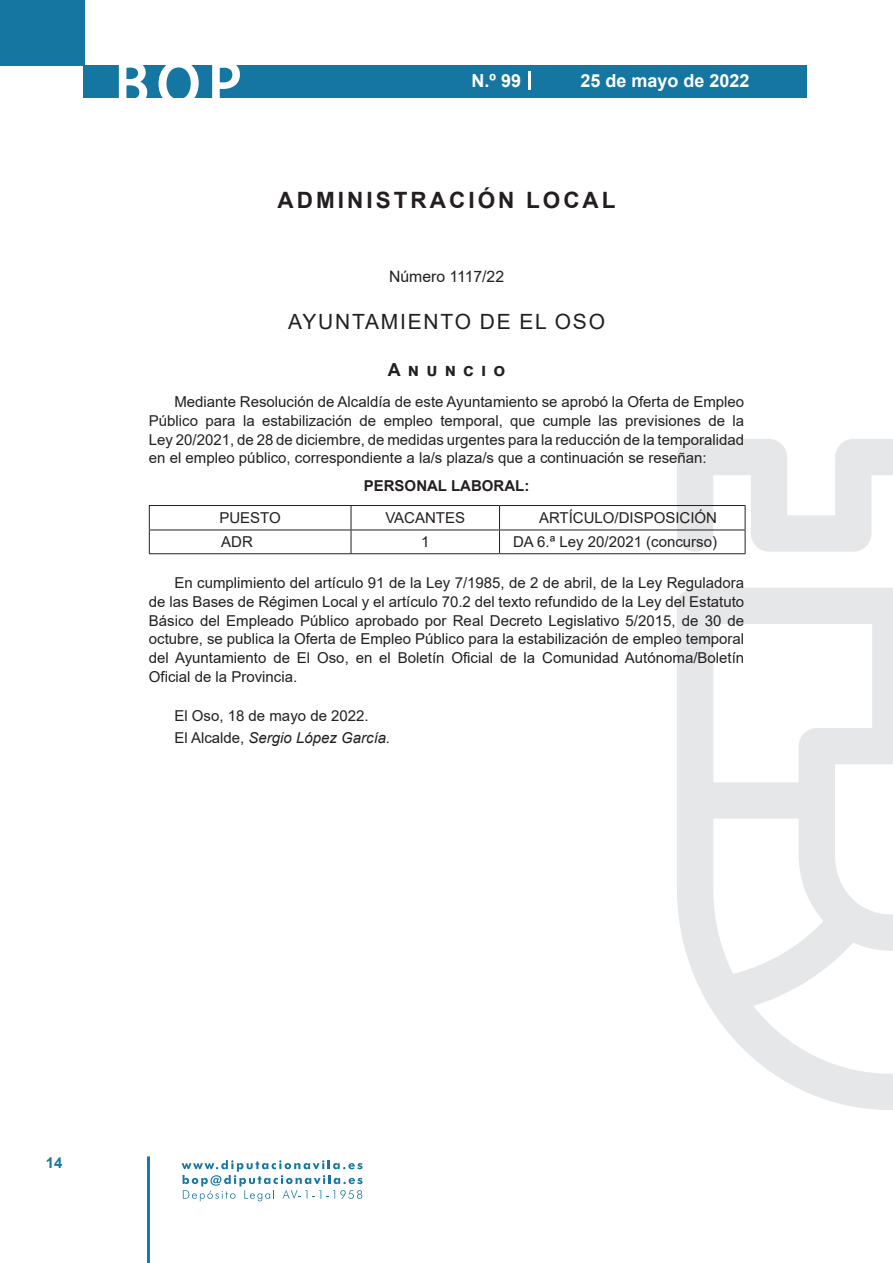
<style>
.page{position:relative;width:893px;height:1263px;background:#fff}
.page>*{position:absolute;margin:0;border:0;box-sizing:border-box;transform-origin:0 0}
.t1{font:500 61.5px "Avant Garde";color:#fff}
.t2{font:700 22.5px "Arial";letter-spacing:.135em;color:#231f20}
.t3{font:21px "Arial";letter-spacing:.085em;color:#231f20}
.t4{font:700 18px "Arial";color:#fff}
.t5{font:700 18px "Arial";letter-spacing:.4em;color:#231f20}
.t6{font:15.75px "Arial";color:#231f20}
.t7{font:15px/18.8px "Arial";color:#231f20;text-align:justify}
.t8{font:700 15px "Arial";color:#231f20}
.t9{font:700 15px "Arial";color:#1d76a4}
.s1{font-style:italic}
</style>
<div class="page">
<div style="left:0;top:0;width:85px;height:65px;background:#1676a2"></div>
<div style="left:84px;top:65px;width:723px;height:33px;background:#1676a2"></div>
<svg style="left:118px;top:65px;width:30px;height:33px"></svg>
<svg style="left:158px;top:65px;width:41px;height:33px"></svg>
<svg style="left:212px;top:65px;width:28px;height:33px"></svg>
<svg style="left:182px;top:1160px;width:181px;height:41px"></svg>
<hr style="left:147px;top:1156px;width:3px;height:107px;background:#1d76a4">
<svg style="left:529px;top:71px;width:2px;height:19px"></svg>
<svg style="left:677px;top:439px;width:216px;height:671px"></svg>
<hr style="left:149px;top:505px;width:202px;height:1px;background:#231f20">
<hr style="left:351px;top:505px;width:149px;height:1px;background:#231f20">
<hr style="left:500px;top:505px;width:245px;height:1px;background:#231f20">
<hr style="left:149px;top:530px;width:202px;height:1px;background:#231f20">
<hr style="left:351px;top:530px;width:149px;height:1px;background:#231f20">
<hr style="left:500px;top:530px;width:245px;height:1px;background:#231f20">
<hr style="left:149px;top:553px;width:202px;height:1px;background:#231f20">
<hr style="left:351px;top:553px;width:149px;height:1px;background:#231f20">
<hr style="left:500px;top:553px;width:245px;height:1px;background:#231f20">
<svg style="left:149px;top:506px;width:1px;height:47px"></svg>
<svg style="left:351px;top:506px;width:1px;height:47px"></svg>
<svg style="left:499px;top:506px;width:1px;height:47px"></svg>
<svg style="left:745px;top:506px;width:1px;height:47px"></svg>
<h1 class="t1" style="left:115px;top:46px;width:128px">BOP</h1>
<p class="t4" style="left:472px;top:68px;width:51px">N.º 99</p>
<p class="t4" style="left:580px;top:68px;width:171px">25 de mayo de 2022</p>
<h2 class="t2" style="left:277px;top:184px;width:340px">ADMINISTRACIÓN LOCAL</h2>
<p class="t6" style="left:389px;top:266px;width:116px">Número 1117/22</p>
<h3 class="t3" style="left:288px;top:307px;width:318px">AYUNTAMIENTO DE EL OSO</h3>
<p class="t5" style="left:388px;top:357px;width:119px">Anuncio</p>
<p class="t7" style="left:149px;top:392px;width:597px;text-indent:26px">Mediante Resolución de Alcaldía de este Ayuntamiento se aprobó la Oferta de Empleo Público para la estabilización de empleo temporal, que cumple las previsiones de la Ley 20/2021, de 28 de diciembre, de medidas urgentes para la reducción de la temporalidad en el empleo público, correspondiente a la/s plaza/s que a continuación se reseñan:</p>
<p class="t8" style="left:364px;top:475px;width:167px">PERSONAL LABORAL:</p>
<p class="t7" style="left:219px;top:508px;width:63px">PUESTO</p>
<p class="t7" style="left:385px;top:508px;width:81px">VACANTES</p>
<p class="t7" style="left:539px;top:508px;width:180px">ARTÍCULO/DISPOSICIÓN</p>
<p class="t7" style="left:221px;top:533px;width:33px">ADR</p>
<p class="t7" style="left:421px;top:533px;width:10px">1</p>
<p class="t7" style="left:513px;top:533px;width:205px">DA 6.ª Ley 20/2021 (concurso)</p>
<p class="t7" style="left:149px;top:573px;width:597px;text-indent:26px">En cumplimiento del artículo 91 de la Ley 7/1985, de 2 de abril, de la Ley Reguladora de las Bases de Régimen Local y el artículo 70.2 del texto refundido de la Ley del Estatuto Básico del Empleado Público aprobado por Real Decreto Legislativo 5/2015, de 30 de octubre, se publica la Oferta de Empleo Público para la estabilización de empleo temporal del Ayuntamiento de El Oso, en el Boletín Oficial de la Comunidad Autónoma/Boletín Oficial de la Provincia.</p>
<p class="t7" style="left:174px;top:705px;width:217px;line-height:22.2px">El Oso, 18 de mayo de 2022.<br>El Alcalde, <span class="s1">Sergio López García.</span></p>
<p class="t9" style="left:46px;top:1152px;width:18px">14</p>
</div>
